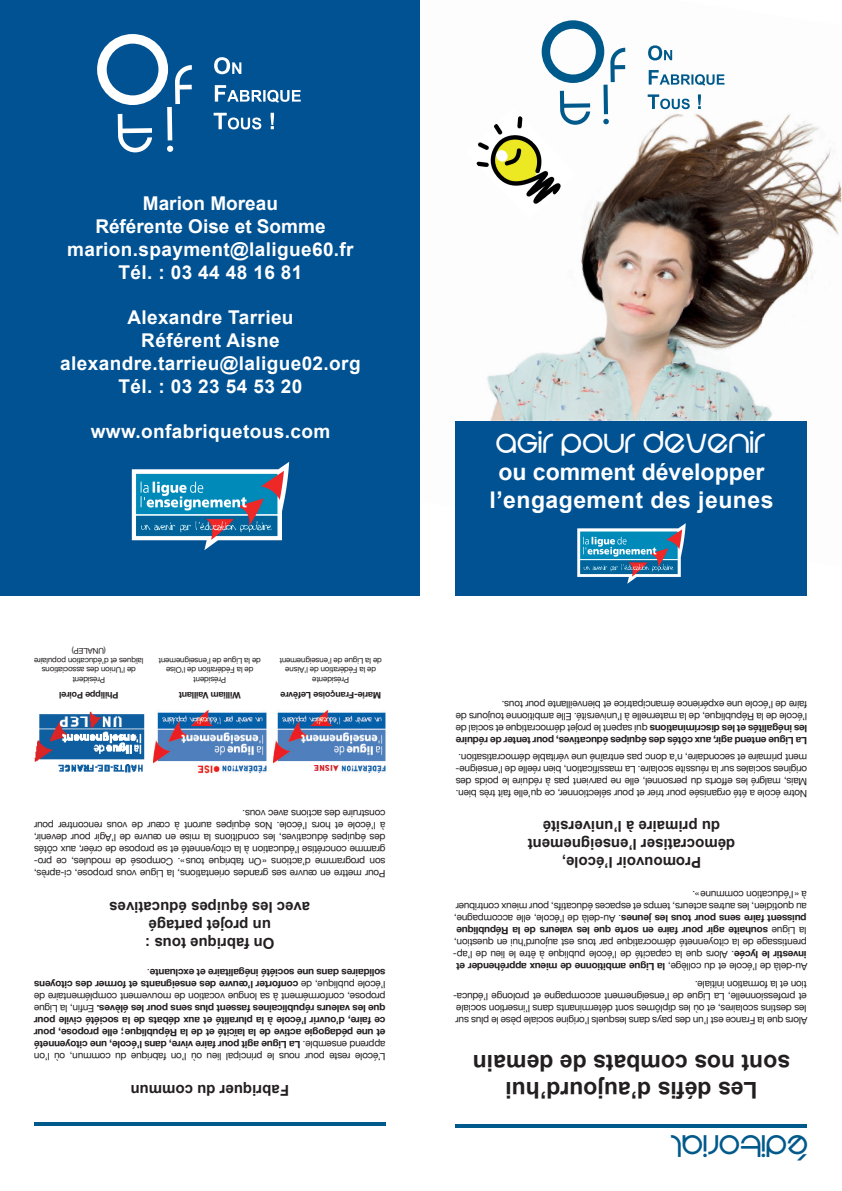
<style>
.page{position:relative;width:842px;height:1191px;background:#fff}
.page>*{position:absolute;margin:0;border:0;box-sizing:border-box;transform-origin:0 0}
.t1{font:35.4px "BD Colonius";color:#fff}
.t2{font:35.4px "BD Colonius";color:#00598b}
.t3{font:700 23px/27.6px "Arial";color:#231f20;text-align:center}
.t4{font:700 23px/27.6px "Arial";letter-spacing:.01em;color:#fff;text-align:center}
.t5{font:700 19px/22.8px "Arial";letter-spacing:.02em;color:#fff;text-align:center}
.t6{font:700 15px/18px "Arial";color:#231f20;text-align:center}
.t7{font:10px/12px "Helvetica Neue";letter-spacing:-.02em;color:#231f20;text-align:justify}
.t8{font:700 10px/12px "Helvetica Neue";letter-spacing:-.02em;color:#231f20;text-align:justify}
.t9{font:700 9px "Helvetica Neue";letter-spacing:-.02em;color:#231f20}
.t10{font:8px/9.6px "Helvetica Neue";letter-spacing:-.02em;color:#231f20;text-align:center}
.t11{font:8px "Alpha Ligue";color:#d1232a}
.s1{font-weight:400}
.s2{font-weight:700}
</style>
<div class="page">
<hr style="left:456px;top:1124px;width:351px;height:3px;background:#00598b">
<img style="left:154px;top:710px;width:112px;height:63px">
<img style="left:34px;top:711px;width:111px;height:62px">
<hr style="left:34px;top:1122px;width:352px;height:3px;background:#00598b">
<img style="left:273px;top:710px;width:113px;height:63px">
<div style="left:314px;top:762px;width:25px;height:12px;background:#fff"></div>
<img style="left:582px;top:47px;width:209px;height:234px">
<img style="left:791px;top:121px;width:50px;height:160px">
<img style="left:455px;top:249px;width:177px;height:181px">
<img style="left:610px;top:281px;width:190px;height:140px">
<img style="left:455px;top:430px;width:1px;height:51px">
<img style="left:455px;top:481px;width:1px;height:26px">
<div style="left:456px;top:421px;width:351px;height:174px;background:#005293"></div>
<img style="left:577px;top:523px;width:109px;height:61px">
<svg style="left:541px;top:20px;width:84px;height:105px"></svg>
<svg style="left:648px;top:94px;width:53px;height:15px"></svg>
<svg style="left:649px;top:70px;width:75px;height:16px"></svg>
<svg style="left:648px;top:45px;width:24px;height:15px"></svg>
<img style="left:476px;top:108px;width:100px;height:96px">
<div style="left:1px;top:0;width:419px;height:595px;background:#005293"></div>
<svg style="left:97px;top:34px;width:95px;height:119px"></svg>
<img style="left:131px;top:462px;width:159px;height:88px">
<svg style="left:214px;top:113px;width:60px;height:16px"></svg>
<svg style="left:215px;top:85px;width:86px;height:18px"></svg>
<svg style="left:214px;top:57px;width:27px;height:17px"></svg>
<h3 class="t5" style="left:67px;top:193px;width:288px">Marion Moreau<br>Référente Oise et Somme marion.spayment@laligue60.fr<br>Tél. : 03 44 48 16 81</h3>
<h3 class="t5" style="left:60px;top:307px;width:302px">Alexandre Tarrieu<br>Référent Aisne alexandre.tarrieu@laligue02.org<br>Tél. : 03 23 54 53 20</h3>
<h3 class="t5" style="left:91px;top:421px;width:241px">www.onfabriquetous.com</h3>
<p class="t10" style="left:144px;top:684px;width:111px;rotate:-180deg">Président<br>de l’Union des associations laïques et d’éducation populaire (UNALEP)</p>
<p class="t9" style="left:118px;top:702px;width:61px;rotate:-180deg">Philippe Poirel</p>
<p class="t10" style="left:261px;top:684px;width:104px;rotate:-180deg">Président<br>de la Fédération de l’Oise<br>de la Ligue de l’enseignement</p>
<p class="t9" style="left:241px;top:702px;width:63px;rotate:-180deg">William Vaillant</p>
<p class="t10" style="left:382px;top:684px;width:104px;rotate:-180deg">Présidente<br>de la Fédération de l’Aisne<br>de la Ligue de l’enseignement</p>
<p class="t9" style="left:381px;top:702px;width:102px;rotate:-180deg">Marie-Françoise Lefèvre</p>
<p class="t11" style="left:339px;top:773px;width:27px;rotate:-180deg">Aisne</p>
<p class="t7" style="left:386px;top:879px;width:353px;rotate:-180deg">Pour mettre en œuvre ses grandes orientations, la Ligue vous propose, ci-après, son programme d’actions « On fabrique tous ». Composé de modules, ce pro&shy;gramme concrétise l’éducation à la citoyenneté et se propose de créer, aux côtés des équipes éducatives, les conditions la mise en œuvre de l’Agir pour devenir, à l’école et hors l’école. Nos équipes auront à cœur de vous rencontrer pour construire des actions avec vous.</p>
<h3 class="t6" style="left:310px;top:951px;width:202px;rotate:-180deg">On fabrique tous :<br>un projet partagé<br>avec les équipes éducatives</h3>
<p class="t8" style="left:386px;top:1062px;width:353px;rotate:-180deg"><span class="s1">L’école reste pour nous le principal lieu où l’on fabrique du commun, où l’on apprend ensemble.</span> La Ligue agit pour faire vivre, dans l’école, une citoyenneté et une pédagogie active de la laïcité et de la République ; elle propose, pour ce faire, d’ouvrir l’école à la pluralité et aux débats de la société civile pour que les valeurs républicaines fassent plus sens pour les élèves. <span class="s1">Enfin, la Ligue propose, conformément à sa longue vocation de mouvement complémentaire de l’école publique, de</span> conforter l’œuvre des enseignants et former des citoyens solidaires dans une société inégalitaire et excluante<span class="s1">.</span></p>
<h3 class="t6" style="left:289px;top:1098px;width:160px;rotate:-180deg">Fabriquer du commun</h3>
<h1 class="t1" style="left:496px;top:427px;width:272px">Agir pour devenir</h1>
<h2 class="t4" style="left:489px;top:459px;width:286px">ou comment développer l’engagement des jeunes</h2>
<p class="t7" style="left:807px;top:745px;width:353px;rotate:-180deg"><span class="s2">La Ligue entend agir, aux côtés des équipes éducatives, pour tenter de réduire les inégalités et les discriminations</span> qui sapent le projet démocratique et social de l’école de la République, de la maternelle à l’université. Elle ambitionne toujours de faire de l’école une expérience émancipatrice et bienveillante pour tous.</p>
<p class="t7" style="left:807px;top:799px;width:353px;rotate:-180deg">Notre école a été organisée pour trier et pour sélectionner, ce qu’elle fait très bien.<br>Mais, malgré les efforts du personnel, elle ne parvient pas à réduire le poids des origines sociales sur la réussite scolaire. La massification, bien réelle de l’enseigne&shy;ment primaire et secondaire, n’a donc pas entraîné une véritable démocratisation.</p>
<h3 class="t6" style="left:735px;top:870px;width:209px;rotate:-180deg">Promouvoir l’école, démocratiser l’enseignement du primaire à l’université</h3>
<p class="t7" style="left:807px;top:972px;width:356px;text-align:left;rotate:-180deg">Au-delà de l’école et du collège, <span class="s2">la Ligue ambitionne de mieux appréhender et investir le lycée</span>. Alors que la capacité de l’école publique à être le lieu de l’ap&shy;prentissage de la citoyenneté démocratique par tous est aujourd’hui en question, la Ligue <span class="s2">souhaite agir pour faire en sorte que les valeurs de la République puissent faire sens pour tous les jeunes</span>. Au-delà de l’école, elle accompagne, au quotidien, les autres acteurs, temps et espaces éducatifs, pour mieux contribuer à « l’éducation commune ».</p>
<p class="t7" style="left:807px;top:1026px;width:356px;text-align:left;rotate:-180deg">Alors que la France est l’un des pays dans lesquels l’origine sociale pèse le plus sur les destins scolaires, et où les diplômes sont déterminants dans l’insertion sociale et professionnelle, La Ligue de l’enseignement accompagne et prolonge l’éduca&shy;tion et la formation initiale.</p>
<h2 class="t3" style="left:790px;top:1103px;width:319px;rotate:-180deg">Les défis d’aujourd’hui<br>sont nos combats de demain</h2>
<h1 class="t2" style="left:807px;top:1160px;width:139px;rotate:-180deg">Éditorial</h1>
</div>
